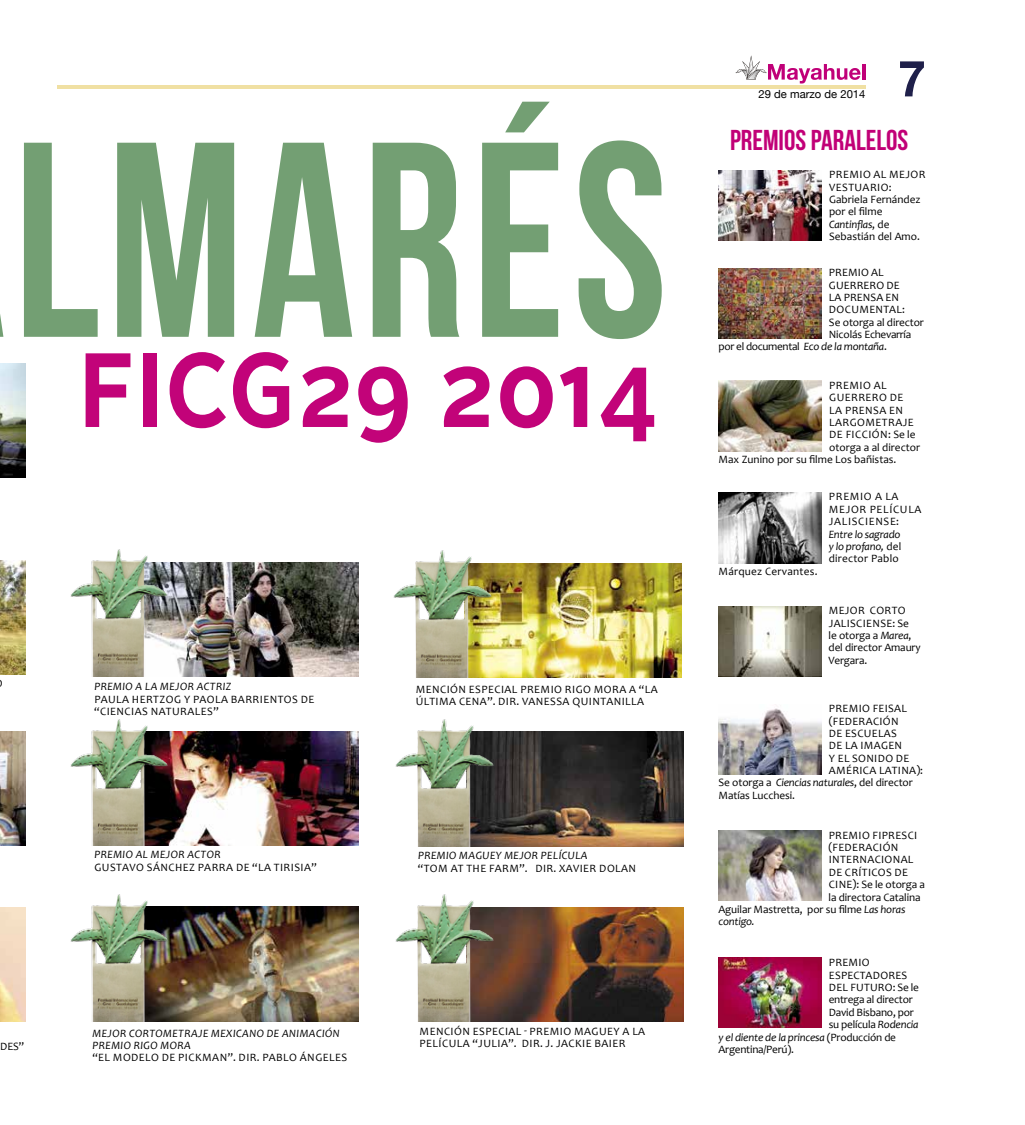
<style>
.page{position:relative;width:1025px;height:1125px;background:#fff}
.page>*{position:absolute;margin:0;border:0;box-sizing:border-box;transform-origin:0 0}
.t1{font:277.38px "Bebas Neue";letter-spacing:.03em;color:#739f73;scale:.91 1}
.t2{font:700 105.25px "Alright Sans";letter-spacing:.03em;color:#c20379;scale:.85 1}
.t3{font:700 50px "Helvetica Neue";color:#1f204a}
.t4{font:28.75px "Bebas Neue";color:#c10077}
.t5{font:11.25px/12.4px "Candara";letter-spacing:.04em;color:#000}
.t6{font:italic 11.25px/12.4px "Candara";letter-spacing:.04em;color:#000;text-align:justify}
.t7{font:11.25px "Candara";letter-spacing:.02em;color:#000}
.t8{font:11.25px/12.4px "Candara";letter-spacing:.06em;color:#000}
.t9{font:italic 11.25px "Candara";letter-spacing:-.02em;color:#000}
.t10{font:11.25px "Candara";color:#000}
.t11{font:11.25px "Candara";letter-spacing:-.03em;color:#000}
.t12{font:11.25px "Candara";letter-spacing:.01em;color:#000}
.t13{font:11.25px "Helvetica Neue";color:#000}
.s1{font-style:italic}
.s2{font-style:normal}
</style>
<div class="page">
<hr style="left:57px;top:85px;width:808px;height:3px;background:#f0e0a3">
<hr style="left:862px;top:64px;width:3px;height:16px;background:#c00078">
<svg style="left:735px;top:55px;width:125px;height:29px"></svg>
<img style="left:496px;top:732px;width:187px;height:114px">
<img style="left:0;top:732px;width:25px;height:114px">
<img style="left:171px;top:907px;width:187px;height:114px">
<img style="left:0;top:907px;width:25px;height:115px">
<img style="left:494px;top:563px;width:187px;height:115px">
<img style="left:0;top:560px;width:25px;height:114px">
<img style="left:171px;top:732px;width:187px;height:114px">
<img style="left:496px;top:907px;width:187px;height:114px">
<img style="left:0;top:363px;width:25px;height:114px">
<img style="left:171px;top:562px;width:187px;height:114px">
<img style="left:395px;top:719px;width:101px;height:127px">
<img style="left:70px;top:894px;width:101px;height:127px">
<img style="left:393px;top:550px;width:101px;height:128px">
<img style="left:70px;top:719px;width:101px;height:127px">
<img style="left:395px;top:894px;width:101px;height:127px">
<img style="left:70px;top:549px;width:101px;height:127px">
<img style="left:718px;top:170px;width:103px;height:70px">
<img style="left:718px;top:606px;width:103px;height:70px">
<img style="left:718px;top:381px;width:103px;height:70px">
<img style="left:718px;top:830px;width:103px;height:71px">
<img style="left:718px;top:269px;width:103px;height:70px">
<img style="left:718px;top:708px;width:103px;height:67px">
<img style="left:718px;top:493px;width:103px;height:70px">
<img style="left:718px;top:957px;width:103px;height:71px">
<h1 class="t1" style="left:14px;top:89px;width:719px">LMARÉS</h1>
<h2 class="t2" style="left:79px;top:316px;width:680px">FICG29 2014</h2>
<p class="t5" style="left:0;top:1040px;width:25px">DES”</p>
<p class="t6" style="left:94px;top:680px;width:138px">Premio a la Mejor Actriz</p>
<p class="t5" style="left:94px;top:693px;width:221px">PAULA H ERTZOG Y PAOLA BARRIENTOS DE “CIENCIAS NATURALES”</p>
<p class="t6" style="left:94px;top:848px;width:127px">Premio al Mejor Actor</p>
<p class="t5" style="left:94px;top:861px;width:224px">GUSTAVO SÁNCHEZ PARRA DE “LA TIRISIA”</p>
<p class="t6" style="left:92px;top:1027px;width:248px">Mejor Cortometraje Mexicano de Animación<br>Premio Rigo Mora</p>
<p class="t5" style="left:92px;top:1051px;width:256px">“EL MODELO DE PICKMAN”. DIR. PABLO ÁNGELES</p>
<p class="t5" style="left:415px;top:683px;width:243px">MENCIÓN ESPECIAL PREMIO RIGO MORA A “LA<br>ÚLTIMA CENA”. DIR. VANESSA QUINTANILLA</p>
<p class="t6" style="left:418px;top:849px;width:171px">Premio Maguey Mejor Película</p>
<p class="t5" style="left:417px;top:862px;width:220px">“TOM AT THE FARM”. DIR. XAVIER DOLAN</p>
<p class="t5" style="left:419px;top:1025px;width:227px">MENCIÓN ESPECIAL - PREMIO MAGUEY A LA<br>PELÍCULA “JULIA”. DIR. J. JACKIE BAIER</p>
<p class="t13" style="left:758px;top:86px;width:108px">29 de marzo de 2014</p>
<h3 class="t3" style="left:897px;top:39px;width:29px">7</h3>
<h3 class="t4" style="left:729px;top:125px;width:178px">PREMIOS PARALELOS</h3>
<p class="t5" style="left:828px;top:168px;width:98px">PREMIO AL MEJOR<br>VESTUARIO:<br>GABRIELA FERNÁNDEZ<br>POR EL FILME<br><span class="s1">Cantinflas</span>, DE<br>SEBASTIÁN DEL AMO.</p>
<p class="t5" style="left:828px;top:266px;width:56px">PREMIO AL</p>
<p class="t12" style="left:828px;top:278px;width:72px">GUERRERO DE</p>
<p class="t12" style="left:828px;top:290px;width:72px">LA PRENSA EN</p>
<p class="t5" style="left:828px;top:303px;width:77px">DOCUMENTAL:</p>
<p class="t5" style="left:828px;top:316px;width:96px">SE OTORGA AL DIRECTOR</p>
<p class="t5" style="left:828px;top:328px;width:84px">N ICOLÁS ECHEVARRÍA</p>
<p class="t11" style="left:718px;top:340px;width:170px">POR EL DOCUMENTAL <span class="s1">Eco de la montaña</span>.</p>
<p class="t5" style="left:828px;top:379px;width:59px">PREMIO AL</p>
<p class="t5" style="left:828px;top:391px;width:76px">GUERRERO DE</p>
<p class="t5" style="left:828px;top:404px;width:75px">LA PRENSA EN</p>
<p class="t5" style="left:828px;top:416px;width:86px">LARGOMETRAJ E</p>
<p class="t5" style="left:828px;top:428px;width:88px">DE FICCIÓN: SE LE</p>
<p class="t5" style="left:828px;top:441px;width:92px">OTORGA A AL DIRECTOR</p>
<p class="t10" style="left:718px;top:452px;width:179px">MAX ZUNINO POR SU FILME LOS BAÑISTAS.</p>
<p class="t7" style="left:718px;top:564px;width:100px">MÁRQUEZ CERVANTES.</p>
<p class="t8" style="left:828px;top:490px;width:94px">PREMIO A LA<br>MEJOR PELÍCULA<br>JALISCIENSE:</p>
<p class="t6" style="left:828px;top:528px;width:74px">Entre lo sagrado y lo profano, <span class="s2">DEL DIRECTOR PABLO</span></p>
<p class="t5" style="left:828px;top:604px;width:94px">MEJOR CORTO<br>JALISCIENSE: SE<br>LE OTORGA A <span class="s1">Marea</span>,<br>DEL DIRECTOR AMAURY<br>VERGARA.</p>
<p class="t5" style="left:828px;top:702px;width:56px">PREMIO FEISAL</p>
<p class="t5" style="left:828px;top:715px;width:71px">(FEDERACIÓN</p>
<p class="t5" style="left:828px;top:727px;width:69px">DE ESCUELAS</p>
<p class="t5" style="left:828px;top:739px;width:75px">DE LA IMAGEN</p>
<p class="t5" style="left:828px;top:752px;width:82px">Y EL SONIDO DE</p>
<p class="t5" style="left:828px;top:764px;width:95px">AMÉRICA LATINA):</p>
<p class="t5" style="left:718px;top:776px;width:196px">SE OTORGA A <span class="s1">Ciencias naturales</span>, DEL DIRECTOR</p>
<p class="t5" style="left:718px;top:789px;width:78px">MATÍAS LUCCHESI.</p>
<p class="t5" style="left:828px;top:829px;width:57px">PREMIO FIPRES</p>
<p class="t5" style="left:907px;top:829px;width:9px">CI</p>
<p class="t5" style="left:828px;top:841px;width:71px">(FEDERACIÓN</p>
<p class="t5" style="left:828px;top:853px;width:86px">I NTERNACIONAL</p>
<p class="t5" style="left:828px;top:866px;width:81px">DE CRÍTICOS DE</p>
<p class="t5" style="left:828px;top:878px;width:98px">CINE): SE LE OTORGA A</p>
<p class="t5" style="left:828px;top:891px;width:93px">LA DIRECTORA CATALINA</p>
<p class="t5" style="left:718px;top:903px;width:188px">AGUILAR MASTRETTA, POR SU FILME <span class="s1">Las horas</span></p>
<p class="t6" style="left:718px;top:915px;width:38px">contigo.</p>
<p class="t5" style="left:828px;top:956px;width:42px">PREMIO</p>
<p class="t7" style="left:828px;top:968px;width:80px">ESPECTADORES</p>
<p class="t7" style="left:828px;top:980px;width:91px">DEL FUTURO: SE LE</p>
<p class="t5" style="left:828px;top:994px;width:86px">ENTREGA AL DIRECTOR</p>
<p class="t5" style="left:828px;top:1006px;width:87px">DAVID BISBANO, POR</p>
<p class="t5" style="left:828px;top:1018px;width:91px">SU PELÍCULA <span class="s1">Rodencia</span></p>
<p class="t9" style="left:718px;top:1030px;width:179px">y el diente de la princesa <span class="s2">(PRODUCCIÓN DE</span></p>
<p class="t5" style="left:718px;top:1043px;width:77px">ARGENTINA/PERÚ).</p>
</div>
